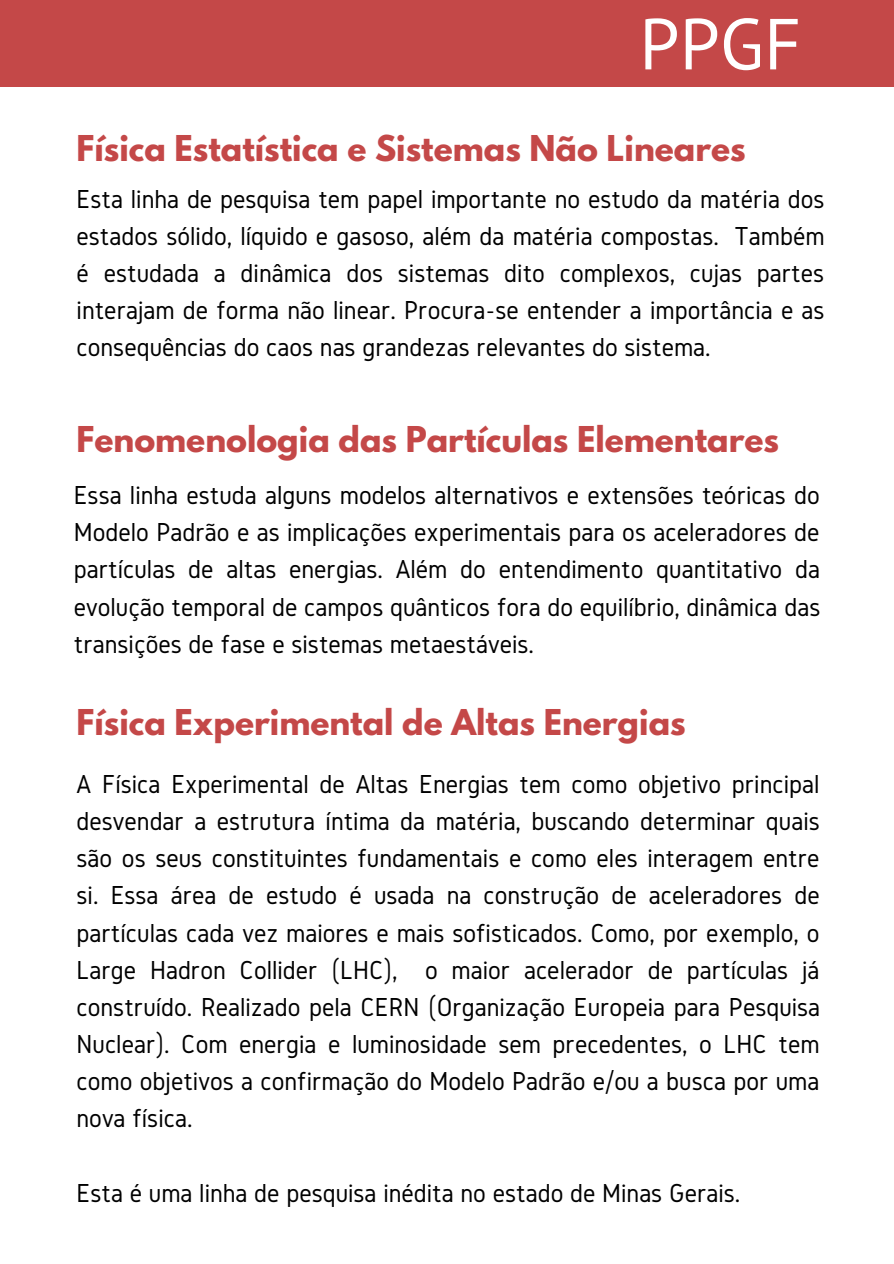
<style>
.page{position:relative;width:894px;height:1264px;background:#fff}
.page>*{position:absolute;margin:0;border:0;box-sizing:border-box;transform-origin:0 0}
.t1{font:72px "PT Sans";color:#fff}
.t2{font:700 31.5px "League Spartan";color:#c44848}
.t3{font:27px/37.2px "Gidole";color:#000;text-align:justify}
</style>
<div class="page">
<div style="left:0;top:0;width:893px;height:86px;background:#c44848"></div>
<h1 class="t1" style="left:639px;top:-4px;width:163px">PPGF</h1>
<p class="t2" style="left:77px;top:132px;width:670px">Física Estatística e Sistemas Não Lineares</p>
<p class="t3" style="left:77px;top:179px;width:749px">Esta linha de pesquisa tem papel importante no estudo da matéria dos estados sólido, líquido e gasoso, além da matéria compostas. Também é estudada a dinâmica dos sistemas dito complexos, cujas partes interajam de forma não linear. Procura-se entender a importância e as consequências do caos nas grandezas relevantes do sistema.</p>
<p class="t2" style="left:77px;top:424px;width:703px">Fenomenologia das Partículas Elementares</p>
<p class="t3" style="left:74px;top:476px;width:747px">Essa linha estuda alguns modelos alternativos e extensões teóricas do Modelo Padrão e as implicações experimentais para os aceleradores de partículas de altas energias. Além do entendimento quantitativo da evolução temporal de campos quânticos fora do equilíbrio, dinâmica das transições de fase e sistemas metaestáveis.</p>
<p class="t2" style="left:77px;top:707px;width:610px">Física Experimental de Altas Energias</p>
<p class="t3" style="left:77px;top:764px;width:745px">A Física Experimental de Altas Energias tem como objetivo principal desvendar a estrutura íntima da matéria, buscando determinar quais são os seus constituintes fundamentais e como eles interagem entre si. Essa área de estudo é usada na construção de aceleradores de partículas cada vez maiores e mais sofisticados. Como, por exemplo, o Large Hadron Collider (LHC), o maior acelerador de partículas já construído. Realizado pela CERN (Organização Europeia para Pesquisa Nuclear). Com energia e luminosidade sem precedentes, o LHC tem como objetivos a confirmação do Modelo Padrão e/ou a busca por uma nova física.</p>
<p class="t3" style="left:77px;top:1173px;width:665px">Esta é uma linha de pesquisa inédita no estado de Minas Gerais.</p>
</div>
